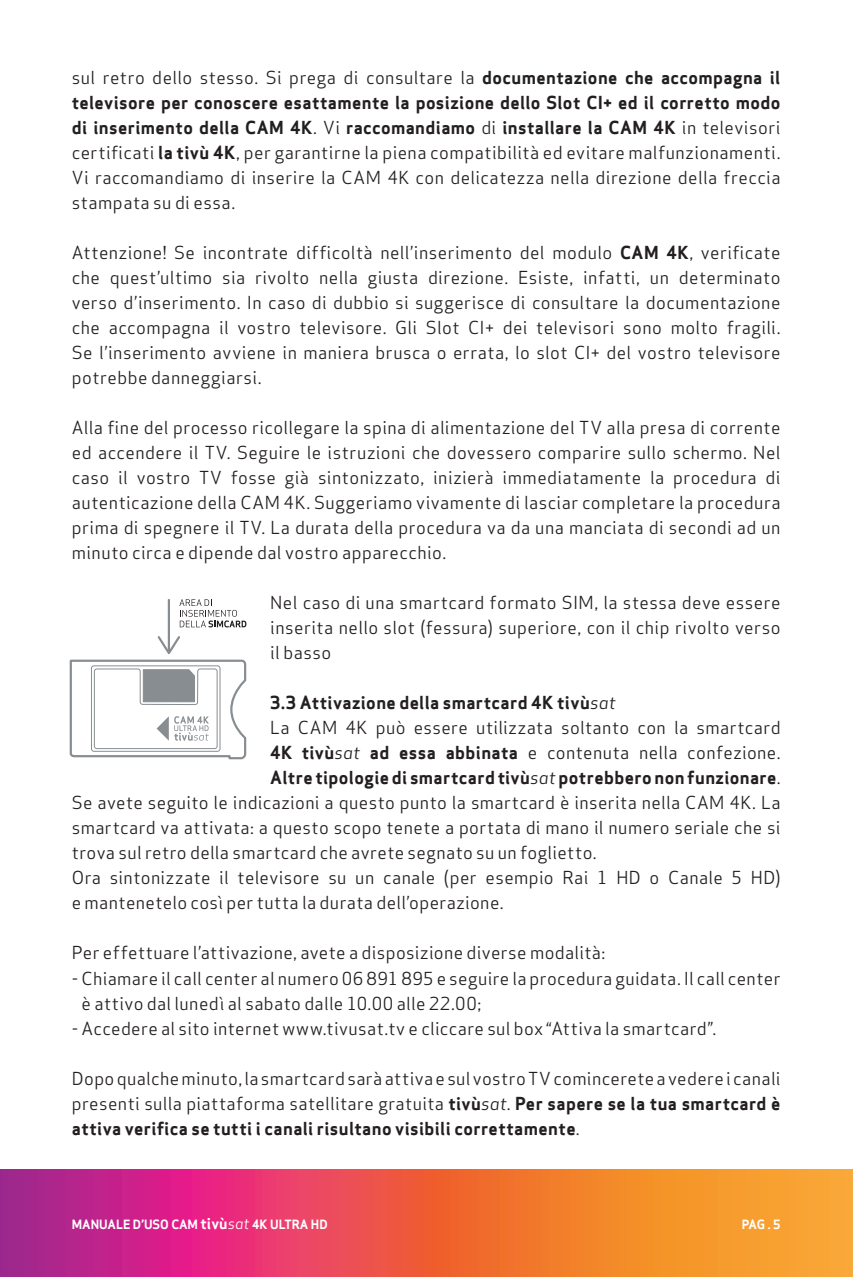
<style>
.page{position:relative;width:853px;height:1277px;background:#fff}
.page>*{position:absolute;margin:0;border:0;box-sizing:border-box;transform-origin:0 0}
.t1{font:17.5px/25px "Apex Sans Book T";letter-spacing:.02em;color:#231f20;text-align:justify}
.t2{font:17.5px/25px "Apex Sans Bold T";letter-spacing:.02em;color:#231f20}
.t3{font:12.5px "Apex Sans Bold T";color:#fff}
.s1{font-family:"Apex Sans Bold T"}
.s2{font-family:"Apex Sans Book T"}
.s3{font-family:"Apex Sans Book Italic T"}
.s4{font-size:15px}
.s5{font-family:"Apex Sans Book Italic T";font-size:15px}
</style>
<div class="page">
<svg style="left:0;top:1169px;width:853px;height:107px;background:#e55e50"></svg>
<hr style="left:168px;top:600px;width:2px;height:51px;background:#888d91">
<svg style="left:179px;top:599px;width:67px;height:28px"></svg>
<svg style="left:69px;top:636px;width:178px;height:123px"></svg>
<svg style="left:850px;top:1273px;width:3px;height:4px"></svg>
<p class="t1" style="left:72px;top:65px;width:710px">sul retro dello stesso. Si prega di consultare la <span class="s1">documentazione che accompagna il</span></p>
<p class="t2" style="left:72px;top:90px;width:710px">televisore per conoscere esattamente la posizione dello Slot CI+ ed il corretto modo di inserimento della CAM 4K<span class="s2">. Vi</span> raccomandiamo <span class="s2">di</span> installare la CAM 4K <span class="s2">in televisori</span></p>
<p class="t1" style="left:72px;top:140px;width:710px">certificati <span class="s1">la tivù 4K</span>, per garantirne la piena compatibilità ed evitare malfunzionamenti.<br>Vi raccomandiamo di inserire la CAM 4K con delicatezza nella direzione della freccia stampata su di essa.</p>
<p class="t1" style="left:72px;top:240px;width:710px">Attenzione! Se incontrate difficoltà nell’inserimento del modulo <span class="s1">CAM 4K</span>, verificate che quest’ultimo sia rivolto nella giusta direzione. Esiste, infatti, un determinato verso d’inserimento. In caso di dubbio si suggerisce di consultare la documentazione che accompagna il vostro televisore. Gli Slot CI+ dei televisori sono molto fragili.<br>Se l’inserimento avviene in maniera brusca o errata, lo slot CI+ del vostro televisore potrebbe danneggiarsi.</p>
<p class="t1" style="left:72px;top:415px;width:710px">Alla fine del processo ricollegare la spina di alimentazione del TV alla presa di corrente ed accendere il TV. Seguire le istruzioni che dovessero comparire sullo schermo. Nel caso il vostro TV fosse già sintonizzato, inizierà immediatamente la procedura di autenticazione della CAM 4K. Suggeriamo vivamente di lasciar completare la procedura prima di spegnere il TV. La durata della procedura va da una manciata di secondi ad un minuto circa e dipende dal vostro apparecchio.</p>
<p class="t1" style="left:270px;top:590px;width:512px">Nel caso di una smartcard formato SIM, la stessa deve essere inserita nello slot (fessura) superiore, con il chip rivolto verso il basso</p>
<p class="t2" style="left:270px;top:690px;width:347px">3.3 Attivazione della smartcard 4K tivù<span class="s3">sat</span></p>
<p class="t1" style="left:270px;top:715px;width:512px">La CAM 4K può essere utilizzata soltanto con la smartcard<br><span class="s1">4K tivù</span><span class="s3">sat</span> <span class="s1">ad essa abbinata</span> e contenuta nella confezione.</p>
<p class="t2" style="left:270px;top:765px;width:512px">Altre tipologie di smartcard tivù<span class="s3">sat</span> potrebbero non funzionare<span class="s2">.</span></p>
<p class="t1" style="left:72px;top:790px;width:710px;text-align:left">Se avete seguito le indicazioni a questo punto la smartcard è inserita nella CAM 4K. La smartcard va attivata: a questo scopo tenete a portata di mano il numero seriale che si trova sul retro della smartcard che avrete segnato su un foglietto.<br>Ora sintonizzate il televisore su un canale (per esempio Rai 1 HD o Canale 5 HD) e mantenetelo così per tutta la durata dell’operazione.</p>
<p class="t1" style="left:72px;top:940px;width:535px">Per effettuare l’attivazione, avete a disposizione diverse modalità:</p>
<p class="t1" style="left:82px;top:965px;width:700px;text-indent:-10px">- Chiamare il call center al numero 06 891 895 e seguire la procedura guidata. Il call center è attivo dal lunedì al sabato dalle 10.00 alle 22.00;</p>
<p class="t1" style="left:72px;top:1015px;width:646px">- Accedere al sito internet www.tivusat.tv e cliccare sul box “Attiva la smartcard”.</p>
<p class="t1" style="left:72px;top:1065px;width:710px">Dopo qualche minuto, la smartcard sarà attiva e sul vostro TV comincerete a vedere i canali presenti sulla piattaforma satellitare gratuita <span class="s1">tivù</span><span class="s3">sat</span>. <span class="s1">Per sapere se la tua smartcard è</span></p>
<p class="t2" style="left:72px;top:1115px;width:509px">attiva verifica se tutti i canali risultano visibili correttamente<span class="s2">.</span></p>
<p class="t3" style="left:72px;top:1216px;width:257px">MANUALE D’USO CAM <span class="s4">tivù</span><span class="s5">sat</span> 4K ULTRA HD</p>
<p class="t3" style="left:742px;top:1216px;width:40px">PAG . 5</p>
</div>
